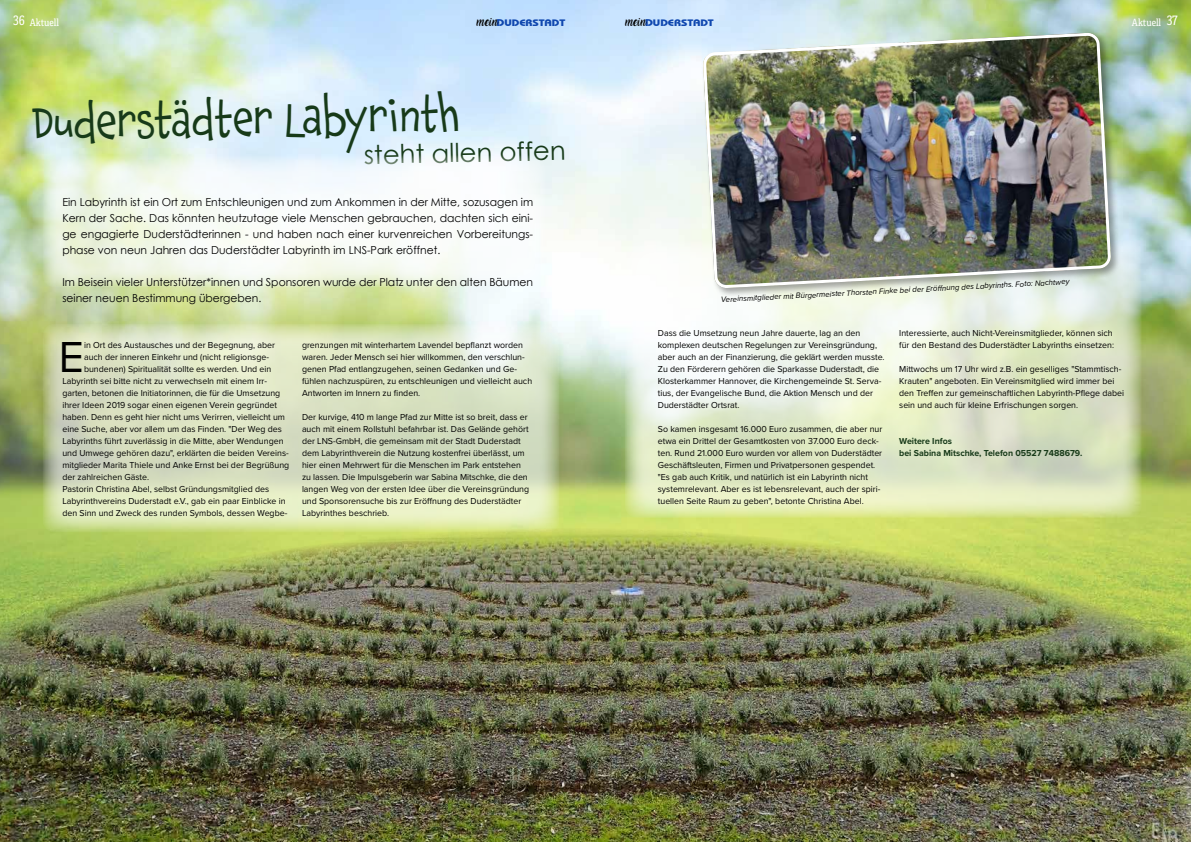
<style>
.page{position:relative;width:1191px;height:842px;background:#fff}
.page>*{position:absolute;margin:0;border:0;box-sizing:border-box;transform-origin:0 0}
.t1{font:46px "Chaloops";color:#173a19}
.t2{font:45px "Proxima Nova";color:#000}
.t3{font:26px "Century Gothic";color:#173a19}
.t4{font:11px/16px "Century Gothic";color:#000;text-align:justify}
.t5{font:10px "Adelle Condensed";letter-spacing:-.005em;color:#fff}
.t6{font:700 9.3px "Bauhaus IT Cby BT";letter-spacing:-.005em;color:#0f47af;scale:1.27 1}
.t7{font:9px/12px "Proxima Nova";color:#000}
.t8{font:700 9px/12px "Proxima Nova";color:#173a19}
.t9{font:italic 8px "Proxima Nova";color:#000}
.s1{font-size:13px}
.s2{font-family:"Amarillo";font-weight:400;font-size:8.5px;color:#000}
.s3{font-size:9.8px}
</style>
<div class="page">
<img style="left:0;top:0;width:1191px;height:528px">
<img style="left:0;top:528px;width:1191px;height:314px">
<svg style="left:43px;top:155px;width:503px;height:132px"></svg>
<svg style="left:43px;top:324px;width:516px;height:208px;background:#d9e2be"></svg>
<svg style="left:625px;top:240px;width:516px;height:278px"></svg>
<div style="left:701px;top:31px;width:420px;height:267px;background:#000;opacity:.35"></div>
<img style="left:704px;top:34px;width:405px;height:253px">
<p class="t5" style="left:13px;top:15px;width:47px"><span class="s1">36</span> Aktuell</p>
<p class="t6" style="left:477px;top:17px;width:71px"><span class="s2">MEIN</span><span class="s3">D</span>UDERSTADT</p>
<p class="t6" style="left:625px;top:17px;width:71px"><span class="s2">MEIN</span><span class="s3">D</span>UDERSTADT</p>
<p class="t5" style="left:1132px;top:15px;width:47px">Aktuell <span class="s1">37</span></p>
<h1 class="t1" style="left:31px;top:85px;width:430px;rotate:-1deg">Duderstädter Labyrinth</h1>
<h3 class="t3" style="left:363px;top:136px;width:203px;rotate:-1deg">steht allen offen</h3>
<p class="t4" style="left:62px;top:194px;width:472px">Ein Labyrinth ist ein Ort zum Entschleunigen und zum Ankommen in der Mitte, sozusagen im Kern der Sache. Das könnten heutzutage viele Menschen gebrauchen, dachten sich eini&shy;ge engagierte Duderstädterinnen - und haben nach einer kurvenreichen Vorbereitungs&shy;phase von neun Jahren das Duderstädter Labyrinth im LNS-Park eröffnet.</p>
<p class="t4" style="left:62px;top:274px;width:472px">Im Beisein vieler Unterstützer*innen und Sponsoren wurde der Platz unter den alten Bäumen seiner neuen Bestimmung übergeben.</p>
<h2 class="t2" style="left:59px;top:323px;width:27px">E</h2>
<p class="t7" style="left:84px;top:339px;width:192px">in Ort des Austausches und der Begegnung, aber</p>
<p class="t7" style="left:302px;top:339px;width:232px">grenzungen mit winterhartem Lavendel bepflanzt worden waren. Jeder Mensch sei hier willkommen, den verschlun&shy;genen Pfad entlangzugehen, seinen Gedanken und Ge&shy;fühlen nachzuspüren, zu entschleunigen und vielleicht auch Antworten im Innern zu finden.</p>
<p class="t7" style="left:302px;top:411px;width:229px">Der kurvige, 410 m lange Pfad zur Mitte ist so breit, dass er auch mit einem Rollstuhl befahrbar ist. Das Gelände gehört der LNS-GmbH, die gemeinsam mit der Stadt Duderstadt dem Labyrinthverein die Nutzung kostenfrei überlässt, um hier einen Mehrwert für die Menschen im Park entstehen zu lassen. Die Impulsgeberin war Sabina Mitschke, die den langen Weg von der ersten Idee über die Vereinsgründung und Sponsorensuche bis zur Eröffnung des Duderstädter Labyrinthes beschrieb.</p>
<p class="t7" style="left:84px;top:351px;width:186px">auch der inneren Einkehr und (nicht religionsge-</p>
<p class="t7" style="left:84px;top:363px;width:189px">bundenen) Spiritualität sollte es werden. Und ein</p>
<p class="t7" style="left:62px;top:375px;width:206px">Labyrinth sei bitte nicht zu verwechseln mit einem Irr-</p>
<p class="t7" style="left:62px;top:387px;width:219px">garten, betonen die Initiatorinnen, die für die Umsetzung</p>
<p class="t7" style="left:62px;top:399px;width:216px">ihrer Ideen 2019 sogar einen eigenen Verein gegründet</p>
<p class="t7" style="left:62px;top:411px;width:224px">haben. Denn es geht hier nicht ums Verirren, vielleicht um</p>
<p class="t7" style="left:62px;top:423px;width:221px">eine Suche, aber vor allem um das Finden. "Der Weg des</p>
<p class="t7" style="left:62px;top:435px;width:223px">Labyrinths führt zuverlässig in die Mitte, aber Wendungen</p>
<p class="t7" style="left:62px;top:447px;width:228px">und Umwege gehören dazu", erklärten die beiden Vereins-</p>
<p class="t7" style="left:62px;top:459px;width:228px">mitglieder Marita Thiele und Anke Ernst bei der Begrüßung</p>
<p class="t7" style="left:62px;top:471px;width:88px">der zahlreichen Gäste.</p>
<p class="t7" style="left:62px;top:483px;width:208px">Pastorin Christina Abel, selbst Gründungsmitglied des</p>
<p class="t7" style="left:62px;top:495px;width:225px">Labyrinthvereins Duderstadt e.V., gab ein paar Einblicke in</p>
<p class="t7" style="left:62px;top:507px;width:226px">den Sinn und Zweck des runden Symbols, dessen Wegbe-</p>
<p class="t9" style="left:721px;top:294px;width:350px;rotate:-3deg">Vereinsmitglieder mit Bürgermeister Thorsten Finke bei der Eröff nung des Labyrinths. Foto: Nachtwey</p>
<p class="t7" style="left:658px;top:327px;width:228px">Dass die Umsetzung neun Jahre dauerte, lag an den komplexen deutschen Regelungen zur Vereinsgründung, aber auch an der Finanzierung, die geklärt werden musste.<br>Zu den Förderern gehören die Sparkasse Duderstadt, die Klosterkammer Hannover, die Kirchengemeinde St. Serva&shy;tius, der Evangelische Bund, die Aktion Mensch und der Duderstädter Ortsrat.</p>
<p class="t7" style="left:658px;top:423px;width:226px">So kamen insgesamt 16.000 Euro zusammen, die aber nur etwa ein Drittel der Gesamtkosten von 37.000 Euro deck&shy;ten. Rund 21.000 Euro wurden vor allem von Duderstädter Geschäftsleuten, Firmen und Privatpersonen gespendet. "Es gab auch Kritik, und natürlich ist ein Labyrinth nicht systemrelevant. Aber es ist lebensrelevant, auch der spiri&shy;tuellen Seite Raum zu geben", betonte Christina Abel.</p>
<p class="t7" style="left:899px;top:327px;width:216px">Interessierte, auch Nicht-Vereinsmitglieder, können sich für den Bestand des Duderstädter Labyrinths einsetzen:</p>
<p class="t7" style="left:899px;top:363px;width:226px">Mittwochs um 17 Uhr wird z.B. ein geselliges "Stammtisch-Krauten" angeboten. Ein Vereinsmitglied wird immer bei den Treffen zur gemeinschaftlichen Labyrinth-Pflege dabei sein und auch für kleine Erfrischungen sorgen.</p>
<p class="t8" style="left:899px;top:435px;width:185px">Weitere Infos<br>bei Sabina Mitschke, Telefon 05527 7488679.</p>
</div>
